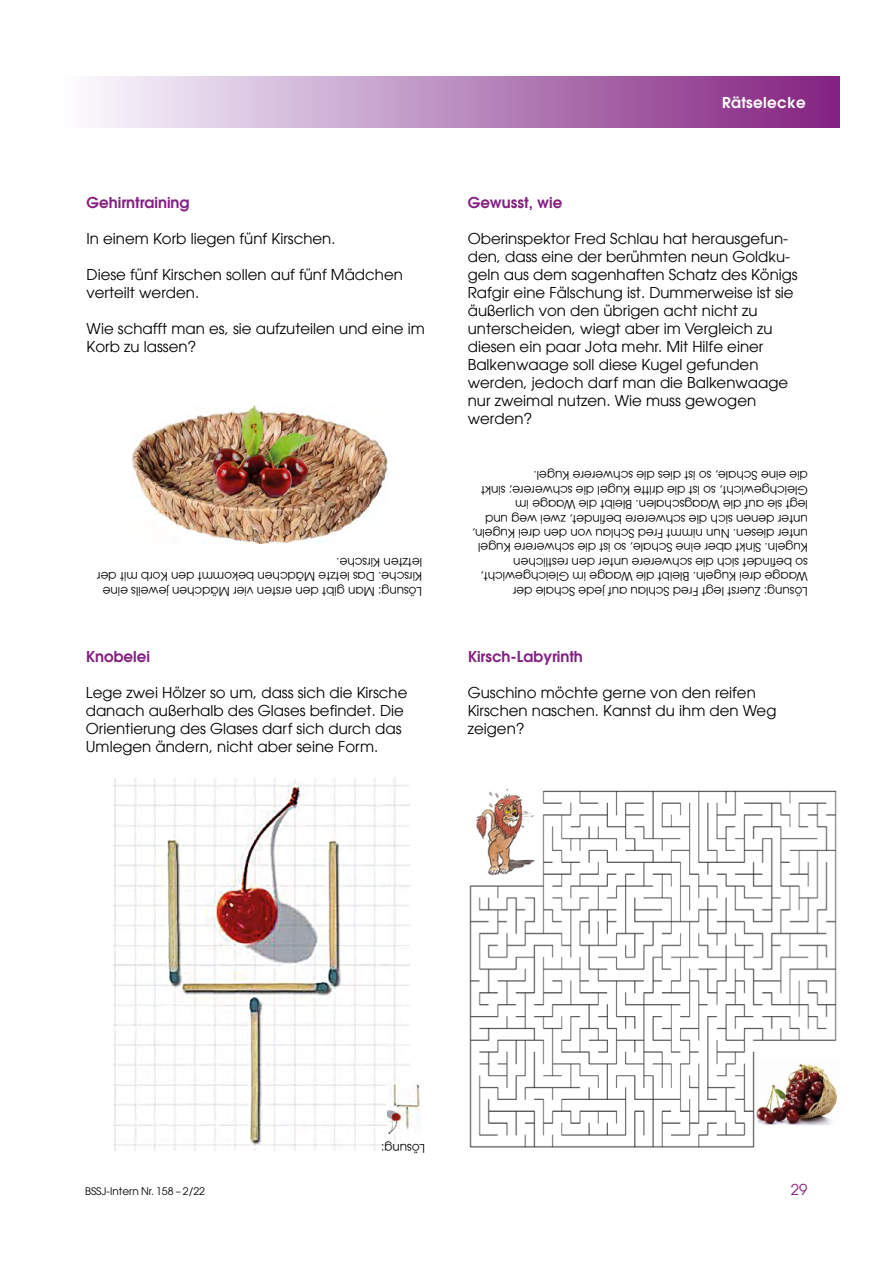
<style>
.page{position:relative;width:893px;height:1263px;background:#fff}
.page>*{position:absolute;margin:0;border:0;box-sizing:border-box;transform-origin:0 0}
.t1{font:15px/18px "Avant Garde LT";color:#000}
.t2{font:600 15px "Avant Garde LT";color:#831f82}
.t3{font:600 15px "Avant Garde LT";letter-spacing:.025em;color:#fff}
.t4{font:15px "Avant Garde LT";color:#831f82}
.t5{font:12px/14.4px "Avant Garde LT";color:#000}
.t6{font:10.5px "Avant Garde LT";color:#000}
</style>
<div class="page">
<div style="left:53px;top:77px;width:787px;height:51px;background:linear-gradient(to right,#fcffff,#81217f)"></div>
<img style="left:114px;top:778px;width:295px;height:373px">
<img style="left:470px;top:788px;width:367px;height:360px">
<img style="left:387px;top:1084px;width:34px;height:49px">
<img style="left:132px;top:405px;width:255px;height:138px">
<p class="t2" style="left:87px;top:193px;width:104px">Gehirntraining</p>
<p class="t1" style="left:87px;top:230px;width:251px">In einem Korb liegen fünf Kirschen.</p>
<p class="t1" style="left:87px;top:266px;width:318px">Diese fünf Kirschen sollen auf fünf Mädchen verteilt werden.</p>
<p class="t1" style="left:87px;top:320px;width:340px">Wie schafft man es, sie aufzuteilen und eine im<br>Korb zu lassen?</p>
<p class="t5" style="left:422px;top:598px;width:327px;rotate:-180deg">Lösung: Man gibt den ersten vier Mädchen jeweils eine<br>Kirsche. Das letzte Mädchen bekommt den Korb mit der letzten Kirsche.</p>
<p class="t2" style="left:86px;top:646px;width:66px">Knobelei</p>
<p class="t1" style="left:86px;top:683px;width:323px">Lege zwei Hölzer so um, dass sich die Kirsche danach außerhalb des Glases befindet. Die Orientierung des Glases darf sich durch das Umlegen ändern, nicht aber seine Form.</p>
<p class="t3" style="left:722px;top:92px;width:85px">Rätselecke</p>
<p class="t2" style="left:468px;top:193px;width:96px">Gewusst, wie</p>
<p class="t1" style="left:468px;top:230px;width:331px">Oberinspektor Fred Schlau hat herausgefun&shy;den, dass eine der berühmten neun Goldku&shy;geln aus dem sagenhaften Schatz des Königs Rafgir eine Fälschung ist. Dummerweise ist sie äußerlich von den übrigen acht nicht zu unterscheiden, wiegt aber im Vergleich zu diesen ein paar Jota mehr. Mit Hilfe einer Balkenwaage soll diese Kugel gefunden werden, jedoch darf man die Balkenwaage nur zweimal nutzen. Wie muss gewogen werden?</p>
<p class="t5" style="left:808px;top:598px;width:338px;rotate:-180deg">Lösung: Zuerst legt Fred Schlau auf jede Schale der Waage drei Kugeln. Bleibt die Waage im Gleichgewicht, so befindet sich die schwerere unter den restlichen Kugeln. Sinkt aber eine Schale, so ist die schwerere Kugel unter diesen. Nun nimmt Fred Schlau von den drei Kugeln, unter denen sich die schwerere befindet, zwei weg und legt sie auf die Waagschalen. Bleibt die Waage im Gleichgewicht, so ist die dritte Kugel die schwerere; sinkt die eine Schale, so ist dies die schwerere Kugel.</p>
<p class="t2" style="left:468px;top:646px;width:117px">Kirsch-Labyrinth</p>
<p class="t1" style="left:468px;top:683px;width:310px">Guschino möchte gerne von den reifen<br>Kirschen naschen. Kannst du ihm den Weg zeigen?</p>
<p class="t5" style="left:425px;top:1155px;width:46px;rotate:-180deg">Lösung:</p>
<p class="t6" style="left:85px;top:1185px;width:121px">BSSJ-Intern Nr. 158 – 2/22</p>
<p class="t4" style="left:791px;top:1180px;width:18px">29</p>
</div>
